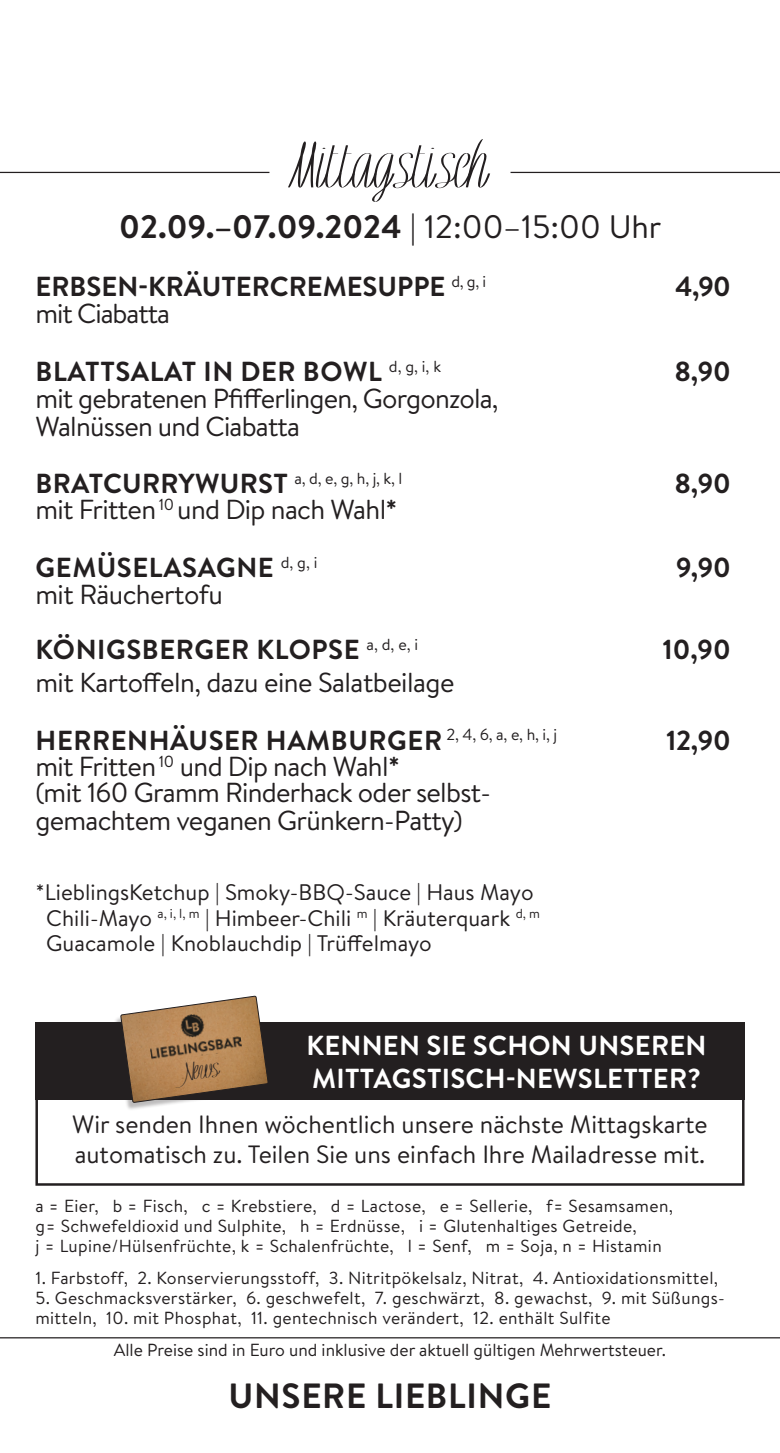
<style>
.page{position:relative;width:780px;height:1453px;background:#fff}
.page>*{position:absolute;margin:0;border:0;box-sizing:border-box;transform-origin:0 0}
.t1{font:62.5px "Rachele Ribbon Black Ultr Cd";color:#231f20}
.t2{font:700 35px "Brandon Text";letter-spacing:.02em;color:#231f20}
.t3{font:700 32.5px "Brandon Text";color:#231f20}
.zutaten_beilagen{font:27.5px/27px "Brandon Text";letter-spacing:-.025em;color:#231f20}
.Zutaten{font:27.5px/27.5px "Brandon Text";letter-spacing:-.03em;color:#231f20}
.gericht{font:700 27.5px "Brandon Text";letter-spacing:.02em;color:#231f20}
.t4{font:700 27.5px "Brandon Text";letter-spacing:.01em;color:#fff}
.Zutaten-2{font:700 27.5px "Brandon Text";letter-spacing:.02em;color:#231f20}
.gericht-2{font:700 27.5px "Brandon Text";color:#231f20}
.gericht-3{font:27.5px "Brandon Text";letter-spacing:-.02em;color:#231f20}
.t5{font:25px/30px "Brandon Text";color:#231f20}
.zutaten_beilagen-2{font:25px "Rachele Ribbon Black Ultr Cd";color:#231f20}
.t6{font:22.5px/25.5px "Brandon Text";color:#231f20}
.essen{font:17.5px/20px "Brandon Text";letter-spacing:.02em;color:#231f20}
.essen-2{font:17.5px "Brandon Text";color:#231f20}
.Zutaten-3{font:16px "Brandon Text";color:#231f20}
.s1{font-weight:400}
.s2{font-weight:700;font-size:27.5px}
.s3{font-weight:700}
</style>
<div class="page">
<div style="left:35px;top:1022px;width:709px;height:78px;background:#231f20"></div>
<hr style="left:510px;top:172px;width:270px;height:1px;background:#231f20">
<hr style="left:0;top:1337px;width:780px;height:1px;background:#231f20">
<hr style="left:0;top:172px;width:269px;height:1px;background:#231f20">
<div style="left:35px;top:1097px;width:709px;height:89px;border:2px solid #231f20"></div>
<div style="left:114px;top:998px;width:153px;height:113px;background:#231f20;opacity:.3"></div>
<svg style="left:38px;top:996px;width:230px;height:106px"></svg>
<img style="left:146px;top:1008px;width:96px;height:55px">
<p class="t1" style="left:290px;top:129px;width:201px">Mittagstisch</p>
<p class="t3" style="left:119px;top:204px;width:543px">02.09.–07.09.2024 <span class="s1">| 12:00–15:00 Uhr</span></p>
<p class="gericht-2" style="left:36px;top:267px;width:452px">ERBSEN-KRÄUTERCREMESUPPE <sup>d,</sup> <sup>g,</sup> <sup>i</sup></p>
<p class="gericht" style="left:675px;top:267px;width:57px">4,90</p>
<p class="Zutaten" style="left:35px;top:299px;width:136px">mit Ciabatta</p>
<p class="gericht" style="left:36px;top:352px;width:407px">BLATTSALAT IN DER BOWL <sup>d,</sup> <sup>g,</sup> <sup>i,</sup> <sup>k</sup></p>
<p class="gericht" style="left:674px;top:352px;width:58px">8,90</p>
<p class="Zutaten" style="left:35px;top:384px;width:464px">mit gebratenen Pfifferlingen, Gorgonzola,<br>Walnüssen und Ciabatta</p>
<p class="Zutaten-3" style="left:36px;top:467px;width:368px"><span class="s2">BRATCURRYWURST</span> a, d, e, g, h, j, k, l</p>
<p class="Zutaten-2" style="left:674px;top:464px;width:58px">8,90</p>
<p class="zutaten_beilagen" style="left:35px;top:495px;width:363px">mit Fritten <sup>10</sup> und Dip nach Wahl<span class="s3">*</span></p>
<p class="gericht" style="left:36px;top:548px;width:283px">GEMÜSELASAGNE <sup>d,</sup> <sup>g,</sup> <sup>i</sup></p>
<p class="gericht" style="left:675px;top:548px;width:56px">9,90</p>
<p class="gericht-3" style="left:35px;top:576px;width:189px">mit Räuchertofu</p>
<p class="Zutaten-2" style="left:36px;top:631px;width:384px">KÖNIGSBERGER KLOPSE <sup>a,</sup> <sup>d,</sup> <sup>e,</sup> <sup>i</sup></p>
<p class="Zutaten-2" style="left:662px;top:631px;width:70px">10,90</p>
<p class="Zutaten" style="left:35px;top:668px;width:420px">mit Kartoffeln, dazu eine Salatbeilage</p>
<p class="gericht" style="left:36px;top:721px;width:523px">HERRENHÄUSER HAMBURGER <sup>2,</sup> <sup>4,</sup> <sup>6,</sup> <sup>a,</sup> <sup>e,</sup> <sup>h,</sup> <sup>i,</sup> <sup>j</sup></p>
<p class="gericht" style="left:666px;top:721px;width:66px">12,90</p>
<p class="zutaten_beilagen" style="left:35px;top:752px;width:457px">mit Fritten <sup>10</sup> und Dip nach Wahl<span class="s3">*<br></span>(mit 160 Gramm Rinderhack oder selbst&shy;gemachtem veganen Grünkern-Patty)</p>
<p class="t6" style="left:46px;top:878px;width:495px;text-indent:-11px">*LieblingsKetchup | Smoky-BBQ-Sauce | Haus Mayo<br>Chili-Mayo <sup>a,</sup> <sup>i,</sup> <sup>l,</sup> <sup>m</sup> | Himbeer-Chili <sup>m</sup> | Kräuterquark <sup>d,</sup> <sup>m<br></sup>Guacamole | Knoblauchdip | Trüffelmayo</p>
<p class="zutaten_beilagen-2" style="left:182px;top:1057px;width:37px;rotate:-8deg">News</p>
<p class="t4" style="left:306px;top:1027px;width:401px">KENNEN SIE SCHON UNSEREN</p>
<p class="t4" style="left:312px;top:1060px;width:390px">MITTAGSTISCH-NEWSLETTER?</p>
<p class="t5" style="left:72px;top:1108px;width:637px">Wir senden Ihnen wöchentlich unsere nächste Mittagskarte automatisch zu. Teilen Sie uns einfach Ihre Mailadresse mit.</p>
<p class="essen" style="left:35px;top:1196px;width:639px">a = Eier, b = Fisch, c = Krebstiere, d = Lactose, e = Sellerie, f= Sesamsamen, g= Schwefeldioxid und Sulphite, h = Erdnüsse, i = Glutenhaltiges Getreide,<br>j = Lupine/Hülsenfrüchte, k = Schalenfrüchte, l = Senf, m = Soja, n = Histamin</p>
<p class="essen" style="left:35px;top:1268px;width:684px">1. Farbstoff, 2. Konservierungsstoff, 3. Nitritpökelsalz, Nitrat, 4. Antioxidationsmittel,</p>
<p class="essen" style="left:35px;top:1288px;width:690px">5. Geschmacksverstärker, 6. geschwefelt, 7. geschwärzt, 8. gewachst, 9. mit Süßungs&shy;mitteln, 10. mit Phosphat, 11. gentechnisch verändert, 12. enthält Sulfite</p>
<p class="essen-2" style="left:114px;top:1337px;width:554px">Alle Preise sind in Euro und inklusive der aktuell gültigen Mehrwertsteuer.</p>
<p class="t2" style="left:228px;top:1372px;width:324px">UNSERE LIEBLINGE</p>
</div>
